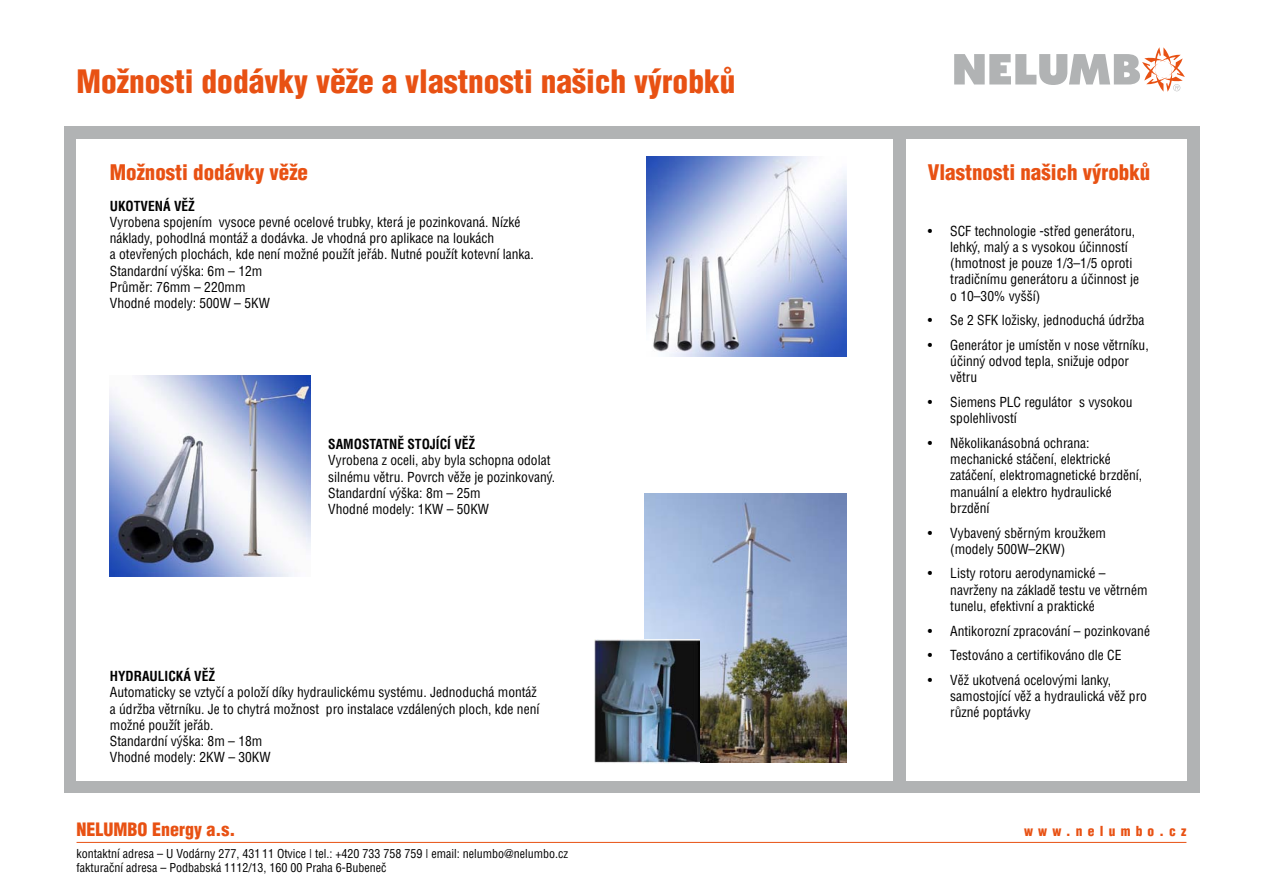
<style>
.page{position:relative;width:1263px;height:893px;background:#fff}
.page>*{position:absolute;margin:0;border:0;box-sizing:border-box;transform-origin:0 0}
.t1{font:900 31.5px "Switzerland Cond";color:#e85113}
.t2{font:900 21px "Switzerland Cond";color:#e85113}
.t3{font:900 18px "Switzerland Cond";color:#e85113}
.t4{font:13.5px/16.2px "Switzerland Condensed";color:#000}
.t5{font:700 13.5px "Switzerland Condensed";color:#000}
.t6{font:900 13.5px "Switzerland Cond";letter-spacing:.385em;color:#e85113}
.t7{font:12px/14.4px "Switzerland Condensed";color:#000}
</style>
<div class="page">
<div style="left:64px;top:126px;width:1135px;height:667px;background:#b1b3b4"></div>
<hr style="left:77px;top:842px;width:1109px;height:1px;background:#e85113">
<svg style="left:954px;top:47px;width:231px;height:45px"></svg>
<div style="left:77px;top:139px;width:816px;height:641px;background:#fff"></div>
<div style="left:906px;top:139px;width:280px;height:641px;background:#fff"></div>
<img style="left:646px;top:156px;width:201px;height:200px">
<img style="left:110px;top:376px;width:200px;height:200px">
<img style="left:645px;top:493px;width:202px;height:269px">
<img style="left:594px;top:639px;width:105px;height:125px">
<h1 class="t1" style="left:77px;top:61px;width:661px">Možnosti dodávky věže a vlastnosti našich výrobků</h1>
<h2 class="t2" style="left:110px;top:158px;width:200px">Možnosti dodávky věže</h2>
<h2 class="t2" style="left:928px;top:158px;width:224px">Vlastnosti našich výrobků</h2>
<p class="t5" style="left:110px;top:197px;width:87px">UKOTVENÁ VĚŽ</p>
<p class="t4" style="left:110px;top:214px;width:426px">Vyrobena spojením vysoce pevné ocelové trubky, která je pozinkovaná. Nízké náklady, pohodlná montáž a dodávka. Je vhodná pro aplikace na loukách<br>a otevřených plochách, kde není možné použít jeřáb. Nutné použít kotevní lanka.<br>Standardní výška: 6m – 12m<br>Průměr: 76mm – 220mm<br>Vhodné modely: 500W – 5KW</p>
<p class="t4" style="left:950px;top:223px;width:190px;text-indent:-23px">· SCF technologie -střed generátoru, lehký, malý a s vysokou účinností (hmotnost je pouze 1/3–1/5 oproti tradičnímu generátoru a účinnost je o 10–30% vyšší)</p>
<p class="t4" style="left:928px;top:308px;width:222px;line-height:24.8px">· Se 2 SFK ložisky, jednoduchá údržba · Generátor je umístěn v nose větrníku,</p>
<p class="t4" style="left:950px;top:353px;width:180px">účinný odvod tepla, snižuje odpor větru</p>
<p class="t4" style="left:950px;top:394px;width:184px;text-indent:-23px">· Siemens PLC regulátor s vysokou spolehlivostí</p>
<p class="t4" style="left:950px;top:435px;width:193px;text-indent:-23px">· Několikanásobná ochrana: mechanické stáčení, elektrické zatáčení, elektromagnetické brzdění, manuální a elektro hydraulické brzdění</p>
<p class="t4" style="left:950px;top:524px;width:157px;text-indent:-23px">· Vybavený sběrným kroužkem (modely 500W–2KW)</p>
<p class="t4" style="left:950px;top:565px;width:199px;text-indent:-23px">· Listy rotoru aerodynamické – navrženy na základě testu ve větrném tunelu, efektivní a praktické</p>
<p class="t4" style="left:928px;top:618px;width:224px;line-height:24.8px">· Antikorozní zpracování – pozinkované · Testováno a certifikováno dle CE<br>· Věž ukotvená ocelovými lanky,</p>
<p class="t4" style="left:950px;top:688px;width:198px">samostojící věž a hydraulická věž pro různé poptávky</p>
<p class="t5" style="left:328px;top:436px;width:149px">SAMOSTATNĚ STOJÍCÍ VĚŽ</p>
<p class="t4" style="left:328px;top:452px;width:229px">Vyrobena z oceli, aby byla schopna odolat silnému větru. Povrch věže je pozinkovaný.<br>Standardní výška: 8m – 25m<br>Vhodné modely: 1KW – 50KW</p>
<p class="t5" style="left:110px;top:668px;width:107px">HYDRAULICKÁ VĚŽ</p>
<p class="t4" style="left:110px;top:684px;width:431px">Automaticky se vztyčí a položí díky hydraulickému systému. Jednoduchá montáž a údržba větrníku. Je to chytrá možnost pro instalace vzdálených ploch, kde není možné použít jeřáb.<br>Standardní výška: 8m – 18m<br>Vhodné modely: 2KW – 30KW</p>
<h3 class="t3" style="left:77px;top:818px;width:160px">NELUMBO Energy a.s.</h3>
<p class="t6" style="left:1024px;top:822px;width:164px">www.nelumbo.cz</p>
<p class="t7" style="left:77px;top:846px;width:493px">kontaktní adresa – U Vodárny 277, 43111 Otvice | tel.: +420 733 758 759 | email: nelumbo@nelumbo.cz fakturační adresa – Podbabská 1112/13, 160 00 Praha 6-Bubeneč</p>
</div>
